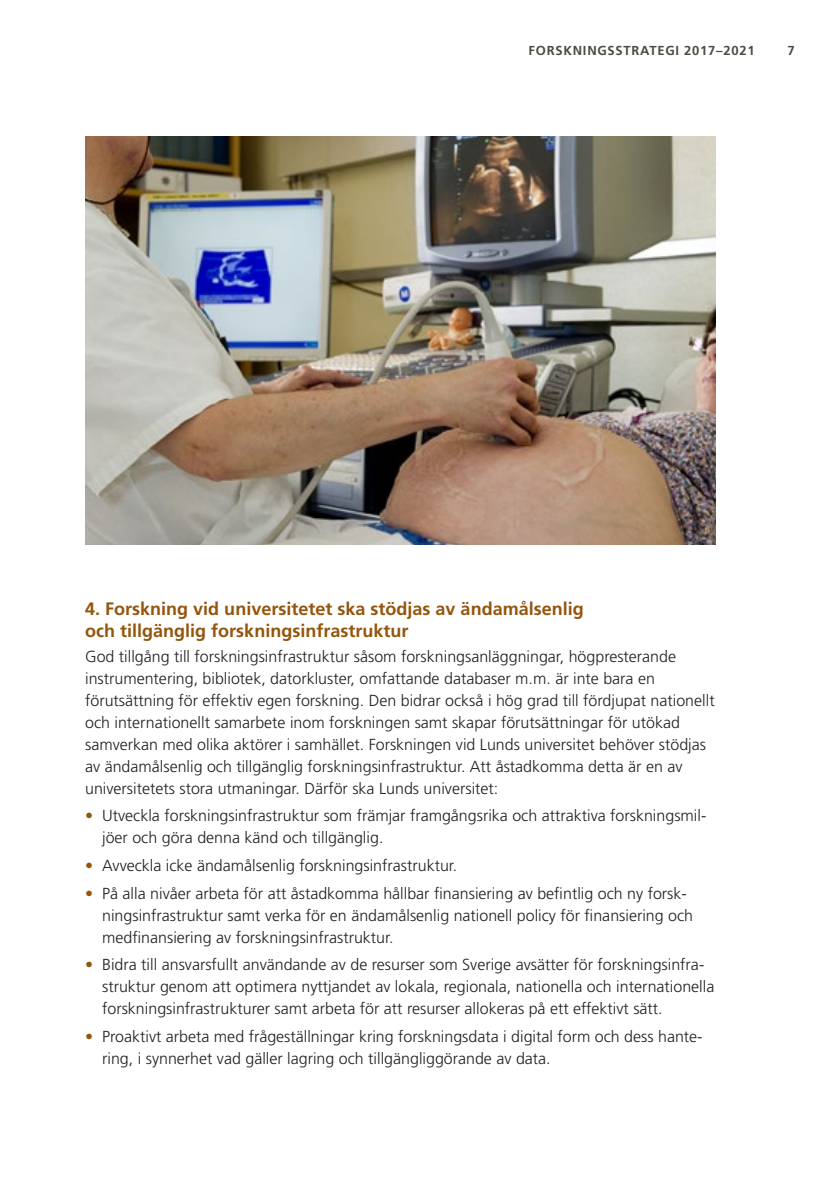
<style>
.page{position:relative;width:840px;height:1191px;background:#fff}
.page>*{position:absolute;margin:0;border:0;box-sizing:border-box;transform-origin:0 0}
.t1{font:700 18px/22px "Frutiger LT Std";color:#94550c}
.t2{font:300 16px/22px "Frutiger LT Std";color:#231f20}
.t3{font:700 13px "Frutiger LT Std";letter-spacing:.06em;color:#4c4b43}
.s1{color:#94550c}
</style>
<div class="page">
<img style="left:85px;top:136px;width:629px;height:408px">
<p class="t3" style="left:528px;top:43px;width:227px">FORSKNINGSSTRATEGI 2017–2021</p>
<p class="t3" style="left:786px;top:43px;width:9px">7</p>
<p class="t1" style="left:85px;top:597px;width:500px">4. Forskning vid universitetet ska stödjas av ändamålsenlig och tillgänglig forskningsinfrastruktur</p>
<p class="t2" style="left:85px;top:645px;width:630px">God tillgång till forskningsinfrastruktur såsom forskningsanläggningar, högpresterande instrumentering, bibliotek, datorkluster, omfattande databaser m.m. är inte bara en förutsättning för effektiv egen forskning. Den bidrar också i hög grad till fördjupat nationellt och internationellt samarbete inom forskningen samt skapar förutsättningar för utökad samverkan med olika aktörer i samhället. Forskningen vid Lunds universitet behöver stödjas av ändamålsenlig och tillgänglig forskningsinfrastruktur. Att åstadkomma detta är en av universitetets stora utmaningar. Därför ska Lunds universitet:</p>
<p class="t2" style="left:102px;top:805px;width:605px;text-indent:-17px"><span class="s1">•</span> Utveckla forskningsinfrastruktur som främjar framgångsrika och attraktiva forskningsmil&shy;jöer och göra denna känd och tillgänglig.</p>
<p class="t2" style="left:85px;top:854px;width:373px"><span class="s1">•</span> Avveckla icke ändamålsenlig forskningsinfrastruktur.</p>
<p class="t2" style="left:102px;top:882px;width:592px;text-indent:-17px"><span class="s1">•</span> På alla nivåer arbeta för att åstadkomma hållbar finansiering av befintlig och ny forsk&shy;ningsinfrastruktur samt verka för en ändamålsenlig nationell policy för finansiering och medfinansiering av forskningsinfrastruktur.</p>
<p class="t2" style="left:102px;top:954px;width:613px;text-indent:-17px"><span class="s1">•</span> Bidra till ansvarsfullt användande av de resurser som Sverige avsätter för forskningsinfra&shy;struktur genom att optimera nyttjandet av lokala, regionala, nationella och internationella forskningsinfrastrukturer samt arbeta för att resurser allokeras på ett effektivt sätt.</p>
<p class="t2" style="left:102px;top:1025px;width:601px;text-indent:-17px"><span class="s1">•</span> Proaktivt arbeta med frågeställningar kring forskningsdata i digital form och dess hante&shy;ring, i synnerhet vad gäller lagring och tillgängliggörande av data.</p>
</div>
